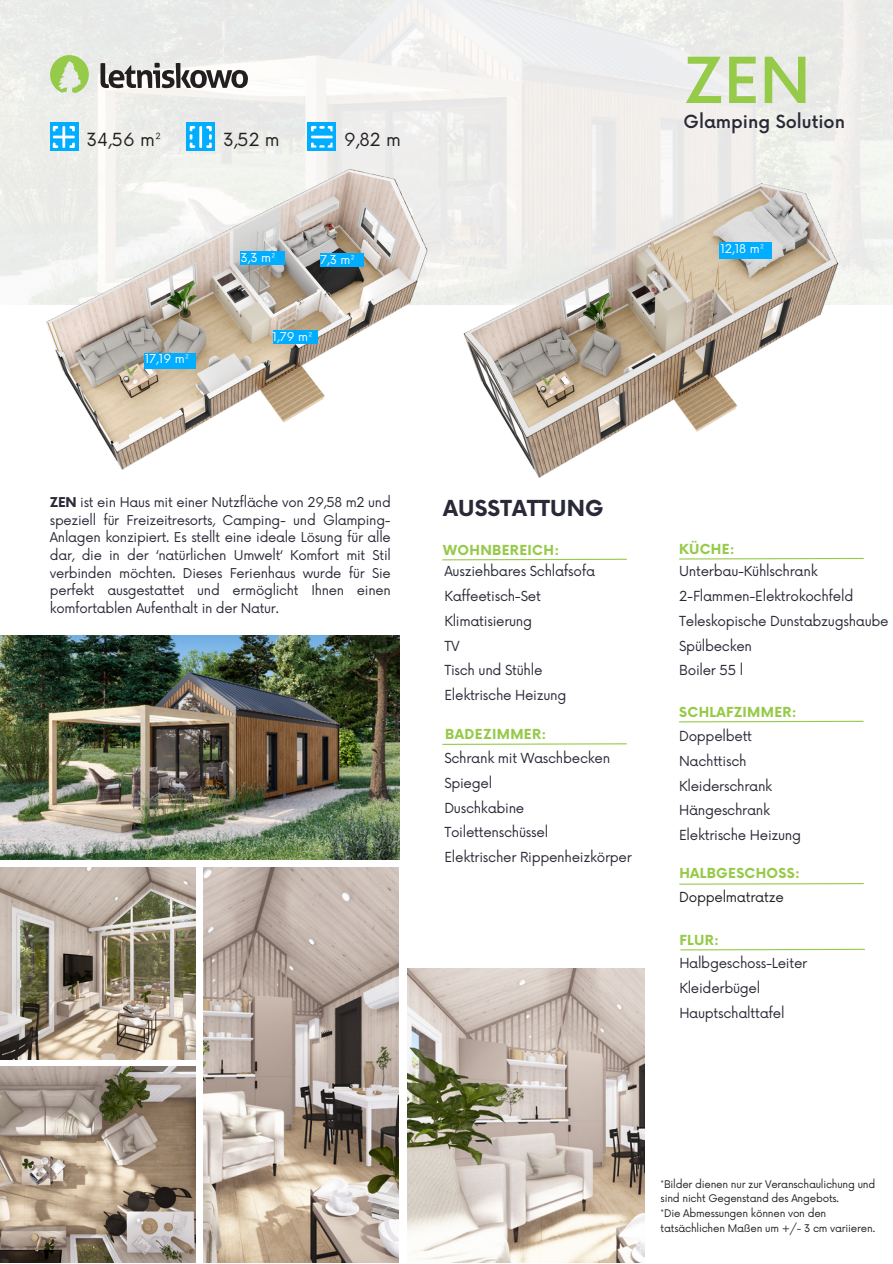
<style>
.page{position:relative;width:893px;height:1264px;background:#fff}
.page>*{position:absolute;margin:0;border:0;box-sizing:border-box;transform-origin:0 0}
.t1{font:500 61.65px "Now";color:#96ca49}
.t2{font:700 21.45px "Now";letter-spacing:.01em;color:#292937}
.t3{font:17.7px "Now";color:#231f20}
.t4{font:500 17.7px "Now";color:#292937}
.t5{font:13.5px "Now";letter-spacing:-.02em;color:#292937}
.t6{font:700 13.5px "Now";letter-spacing:.025em;color:#96ca49}
.t7{font:13.5px "Now";letter-spacing:-.02em;color:#231f20}
.t8{font:13.2px/17.5px "Now";letter-spacing:-.02em;color:#292937;text-align:justify}
.t9{font:11.85px "Now";color:#fff}
.t10{font:10.35px/14.5px "Now";letter-spacing:-.02em;color:#231f20}
.s1{font-weight:700}
</style>
<div class="page">
<img style="left:0;top:0;width:892px;height:164px">
<img style="left:520px;top:164px;width:372px;height:314px">
<img style="left:0;top:150px;width:520px;height:320px">
<div style="left:240px;top:251px;width:45px;height:14px;background:#00adff"></div>
<div style="left:273px;top:330px;width:44px;height:14px;background:#00adff"></div>
<div style="left:145px;top:352px;width:51px;height:16px;background:#00adff"></div>
<div style="left:719px;top:242px;width:52px;height:16px;background:#00adff"></div>
<img style="left:0;top:867px;width:196px;height:192px">
<div style="left:50px;top:122px;width:28px;height:28px;background:#00adff"></div>
<svg style="left:53px;top:126px;width:22px;height:22px"></svg>
<div style="left:187px;top:122px;width:28px;height:28px;background:#00adff"></div>
<svg style="left:190px;top:126px;width:22px;height:22px"></svg>
<svg style="left:100px;top:63px;width:148px;height:25px"></svg>
<svg style="left:50px;top:55px;width:39px;height:38px"></svg>
<div style="left:308px;top:122px;width:28px;height:28px;background:#00adff"></div>
<svg style="left:311px;top:126px;width:21px;height:22px"></svg>
<div style="left:320px;top:253px;width:43px;height:14px;background:#00adff"></div>
<img style="left:204px;top:867px;width:194px;height:394px">
<img style="left:0;top:1066px;width:196px;height:196px">
<svg style="left:679px;top:720px;width:185px;height:3px"></svg>
<svg style="left:680px;top:948px;width:185px;height:3px"></svg>
<svg style="left:442px;top:558px;width:185px;height:3px"></svg>
<svg style="left:679px;top:557px;width:185px;height:3px"></svg>
<svg style="left:679px;top:883px;width:185px;height:2px"></svg>
<img style="left:407px;top:968px;width:237px;height:294px">
<img style="left:1px;top:635px;width:398px;height:224px">
<svg style="left:442px;top:743px;width:185px;height:2px"></svg>
<p class="t3" style="left:86px;top:129px;width:77px">34,56 m²</p>
<p class="t3" style="left:223px;top:129px;width:58px">3,52 m</p>
<p class="t3" style="left:344px;top:129px;width:58px">9,82 m</p>
<p class="t9" style="left:145px;top:352px;width:46px">17,19 m²</p>
<p class="t9" style="left:240px;top:251px;width:37px">3,3 m²</p>
<p class="t9" style="left:320px;top:253px;width:36px">7,3 m²</p>
<p class="t9" style="left:272px;top:330px;width:42px">1,79 m²</p>
<p class="t1" style="left:683px;top:47px;width:128px">ZEN</p>
<p class="t4" style="left:683px;top:112px;width:163px">Glamping Solution</p>
<p class="t9" style="left:720px;top:242px;width:46px">12,18 m²</p>
<p class="t8" style="left:50px;top:494px;width:342px"><span class="s1">ZEN</span> ist ein Haus mit einer Nutzfläche von 29,58 m2 und speziell für Freizeitresorts, Camping- und Glamping-Anlagen konzipiert. Es stellt eine ideale Lösung für alle dar, die in der ‘natürlichen Umwelt‘ Komfort mit Stil verbinden möchten. Dieses Ferienhaus wurde für Sie perfekt ausgestattet und ermöglicht Ihnen einen komfortablen Aufenthalt in der Natur.</p>
<p class="t2" style="left:443px;top:496px;width:162px">AUSSTATTUNG</p>
<p class="t6" style="left:443px;top:543px;width:118px">WOHNBEREICH:</p>
<p class="t5" style="left:444px;top:564px;width:152px">Ausziehbares Schlafsofa</p>
<p class="t5" style="left:444px;top:588px;width:98px">Kaffeetisch-Set</p>
<p class="t5" style="left:444px;top:613px;width:89px">Klimatisierung</p>
<p class="t5" style="left:444px;top:638px;width:17px">TV</p>
<p class="t5" style="left:444px;top:663px;width:100px">Tisch und Stühle</p>
<p class="t5" style="left:444px;top:687px;width:124px">Elektrische Heizung</p>
<p class="t6" style="left:445px;top:726px;width:103px">BADEZIMMER:</p>
<p class="t5" style="left:444px;top:750px;width:167px">Schrank mit Waschbecken</p>
<p class="t5" style="left:444px;top:775px;width:49px">Spiegel</p>
<p class="t5" style="left:444px;top:800px;width:82px">Duschkabine</p>
<p class="t5" style="left:444px;top:824px;width:105px">Toilettenschüssel</p>
<p class="t5" style="left:444px;top:849px;width:189px">Elektrischer Rippenheizkörper</p>
<p class="t6" style="left:679px;top:541px;width:57px">KÜCHE:</p>
<p class="t5" style="left:679px;top:564px;width:140px">Unterbau-Kühlschrank</p>
<p class="t5" style="left:679px;top:588px;width:176px">2-Flammen-Elektrokochfeld</p>
<p class="t5" style="left:679px;top:613px;width:211px">Teleskopische Dunstabzugshaube</p>
<p class="t5" style="left:679px;top:638px;width:74px">Spülbecken</p>
<p class="t5" style="left:679px;top:663px;width:65px">Boiler 55 l</p>
<p class="t6" style="left:679px;top:705px;width:119px">SCHLAFZIMMER:</p>
<p class="t5" style="left:679px;top:728px;width:75px">Doppelbett</p>
<p class="t5" style="left:679px;top:753px;width:69px">Nachttisch</p>
<p class="t5" style="left:679px;top:778px;width:95px">Kleiderschrank</p>
<p class="t5" style="left:679px;top:803px;width:93px">Hängeschrank</p>
<p class="t5" style="left:679px;top:827px;width:124px">Elektrische Heizung</p>
<p class="t6" style="left:679px;top:866px;width:122px">HALBGESCHOSS:</p>
<p class="t7" style="left:679px;top:889px;width:106px">Doppelmatratze</p>
<p class="t6" style="left:679px;top:932px;width:41px">FLUR:</p>
<p class="t5" style="left:679px;top:955px;width:129px">Halbgeschoss-Leiter</p>
<p class="t5" style="left:679px;top:980px;width:82px">Kleiderbügel</p>
<p class="t5" style="left:679px;top:1005px;width:107px">Hauptschalttafel</p>
<p class="t10" style="left:660px;top:1177px;width:216px">*Bilder dienen nur zur Veranschaulichung und sind nicht Gegenstand des Angebots.</p>
<p class="t10" style="left:660px;top:1206px;width:216px">*Die Abmessungen können von den tatsächlichen Maßen um +/- 3 cm variieren.</p>
</div>
